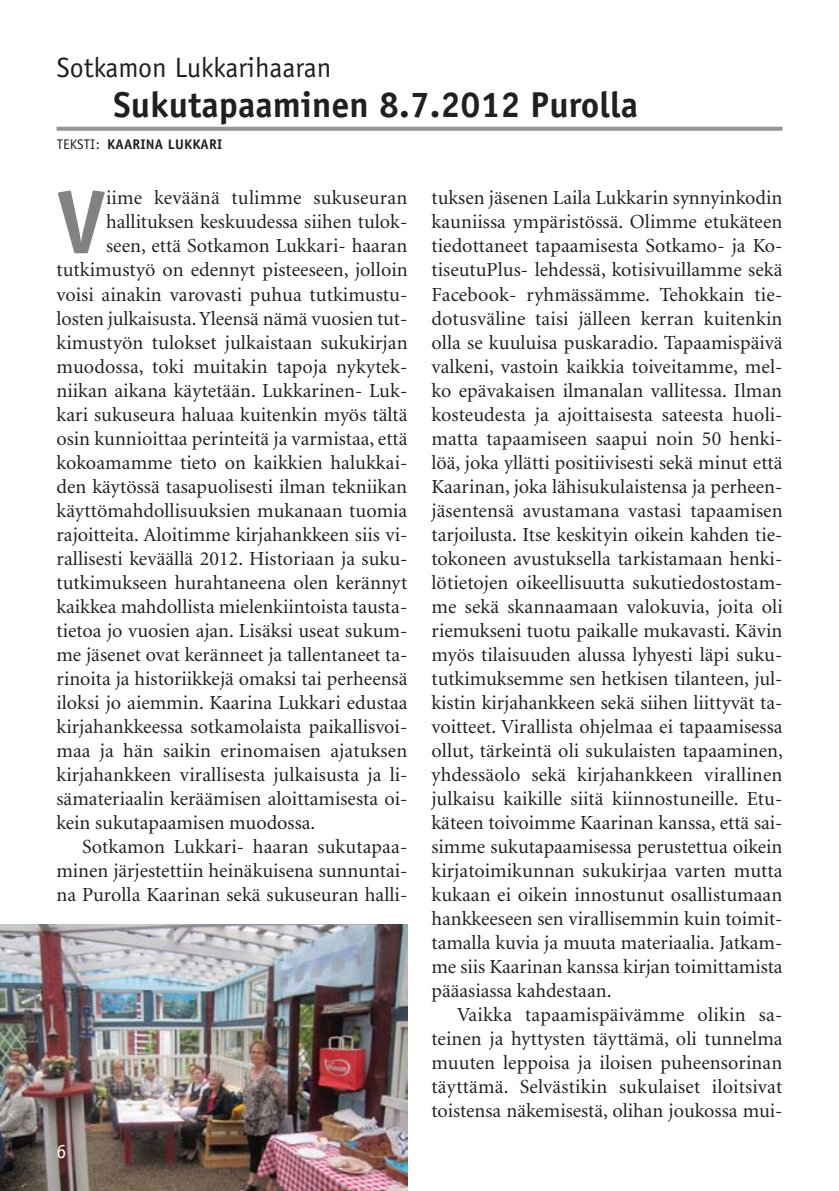
<style>
.page{position:relative;width:839px;height:1191px;background:#fff}
.page>*{position:absolute;margin:0;border:0;box-sizing:border-box;transform-origin:0 0}
.t1{font:700 89.2px "Officina Sans";color:#808285}
.t2{font:700 36px "Officina Sans";color:#231f20}
.t3{font:28px "Officina Sans";color:#231f20}
.t4{font:20px/24px "Minion";color:#231f20;text-align:justify}
.t5{font:20px "Officina Sans";color:#fff}
.t6{font:700 14px "Officina Sans";letter-spacing:.015em;color:#231f20}
.s1{font-weight:400}
</style>
<div class="page">
<svg style="left:56px;top:127px;width:726px;height:4px;background:#999b9e"></svg>
<img style="left:0;top:924px;width:407px;height:266px">
<h3 class="t3" style="left:57px;top:51px;width:276px">Sotkamon Lukkarihaaran</h3>
<h2 class="t2" style="left:114px;top:82px;width:526px">Sukutapaaminen 8.7.2012 Purolla</h2>
<p class="t6" style="left:57px;top:136px;width:167px"><span class="s1">TEKSTI:</span> KAARINA LUKKARI</p>
<h1 class="t1" style="left:56px;top:166px;width:51px">V</h1>
<p class="t4" style="left:106px;top:187px;width:303px">iime keväänä tulimme sukuseuran</p>
<p class="t4" style="left:106px;top:211px;width:303px">hallituksen keskuudessa siihen tulok-</p>
<p class="t4" style="left:106px;top:235px;width:303px">seen, että Sotkamon Lukkari- haaran</p>
<p class="t4" style="left:56px;top:259px;width:353px">tutkimustyö on edennyt pisteeseen, jolloin</p>
<p class="t4" style="left:56px;top:283px;width:352px">voisi ainakin varovasti puhua tutkimustu-</p>
<p class="t4" style="left:56px;top:307px;width:352px">losten julkaisusta. Yleensä nämä vuosien tut-</p>
<p class="t4" style="left:56px;top:331px;width:352px">kimustyön tulokset julkaistaan sukukirjan</p>
<p class="t4" style="left:56px;top:355px;width:352px">muodossa, toki muitakin tapoja nykytek-</p>
<p class="t4" style="left:56px;top:379px;width:352px">niikan aikana käytetään. Lukkarinen- Luk-</p>
<p class="t4" style="left:56px;top:403px;width:352px">kari sukuseura haluaa kuitenkin myös tältä</p>
<p class="t4" style="left:56px;top:427px;width:352px">osin kunnioittaa perinteitä ja varmistaa, että</p>
<p class="t4" style="left:56px;top:451px;width:352px">kokoamamme tieto on kaikkien halukkai-</p>
<p class="t4" style="left:56px;top:475px;width:352px">den käytössä tasapuolisesti ilman tekniikan</p>
<p class="t4" style="left:56px;top:499px;width:352px">käyttömahdollisuuksien mukanaan tuomia</p>
<p class="t4" style="left:56px;top:523px;width:352px">rajoitteita. Aloitimme kirjahankkeen siis vi-</p>
<p class="t4" style="left:56px;top:547px;width:352px">rallisesti keväällä 2012. Historiaan ja suku-</p>
<p class="t4" style="left:56px;top:571px;width:352px">tutkimukseen hurahtaneena olen kerännyt</p>
<p class="t4" style="left:56px;top:595px;width:352px">kaikkea mahdollista mielenkiintoista tausta-</p>
<p class="t4" style="left:56px;top:619px;width:352px">tietoa jo vuosien ajan. Lisäksi useat sukum-</p>
<p class="t4" style="left:56px;top:643px;width:352px">me jäsenet ovat keränneet ja tallentaneet ta-</p>
<p class="t4" style="left:56px;top:667px;width:352px">rinoita ja historiikkejä omaksi tai perheensä</p>
<p class="t4" style="left:56px;top:691px;width:352px">iloksi jo aiemmin. Kaarina Lukkari edustaa</p>
<p class="t4" style="left:56px;top:715px;width:352px">kirjahankkeessa sotkamolaista paikallisvoi-</p>
<p class="t4" style="left:56px;top:739px;width:352px">maa ja hän saikin erinomaisen ajatuksen</p>
<p class="t4" style="left:56px;top:763px;width:352px">kirjahankkeen virallisesta julkaisusta ja li-</p>
<p class="t4" style="left:56px;top:787px;width:352px">sämateriaalin keräämisen aloittamisesta oi-</p>
<p class="t4" style="left:56px;top:811px;width:260px">kein sukutapaamisen muodossa.</p>
<p class="t4" style="left:82px;top:835px;width:327px">Sotkamon Lukkari- haaran sukutapaa-</p>
<p class="t4" style="left:56px;top:859px;width:352px">minen järjestettiin heinäkuisena sunnuntai-</p>
<p class="t4" style="left:56px;top:883px;width:352px">na Purolla Kaarinan sekä sukuseuran halli-</p>
<p class="t5" style="left:56px;top:1139px;width:11px">6</p>
<p class="t4" style="left:431px;top:187px;width:353px">tuksen jäsenen Laila Lukkarin synnyinkodin kauniissa ympäristössä. Olimme etukäteen tiedottaneet tapaamisesta Sotkamo- ja Ko&shy;tiseutuPlus- lehdessä, kotisivuillamme sekä Facebook- ryhmässämme. Tehokkain tie&shy;dotusväline taisi jälleen kerran kuitenkin olla se kuuluisa puskaradio. Tapaamispäivä valkeni, vastoin kaikkia toiveitamme, mel&shy;ko epävakaisen ilmanalan vallitessa. Ilman kosteudesta ja ajoittaisesta sateesta huoli&shy;matta tapaamiseen saapui noin 50 henki&shy;löä, joka yllätti positiivisesti sekä minut että Kaarinan, joka lähisukulaistensa ja perheen&shy;jäsentensä avustamana vastasi tapaamisen tarjoilusta. Itse keskityin oikein kahden tie&shy;tokoneen avustuksella tarkistamaan henki&shy;lötietojen oikeellisuutta sukutiedostostam&shy;me sekä skannaamaan valokuvia, joita oli riemukseni tuotu paikalle mukavasti. Kävin myös tilaisuuden alussa lyhyesti läpi suku&shy;tutkimuksemme sen hetkisen tilanteen, jul&shy;kistin kirjahankkeen sekä siihen liittyvät ta&shy;voitteet. Virallista ohjelmaa ei tapaamisessa ollut, tärkeintä oli sukulaisten tapaaminen, yhdessäolo sekä kirjahankkeen virallinen julkaisu kaikille siitä kiinnostuneille. Etu&shy;käteen toivoimme Kaarinan kanssa, että sai&shy;simme sukutapaamisessa perustettua oikein kirjatoimikunnan sukukirjaa varten mutta kukaan ei oikein innostunut osallistumaan hankkeeseen sen virallisemmin kuin toimit&shy;tamalla kuvia ja muuta materiaalia. Jatkam&shy;me siis Kaarinan kanssa kirjan toimittamista pääasiassa kahdestaan.</p>
<p class="t4" style="left:431px;top:1003px;width:352px;text-indent:26px">Vaikka tapaamispäivämme olikin sa&shy;teinen ja hyttysten täyttämä, oli tunnelma muuten leppoisa ja iloisen puheensorinan täyttämä. Selvästikin sukulaiset iloitsivat toistensa näkemisestä, olihan joukossa mui-</p>
</div>
